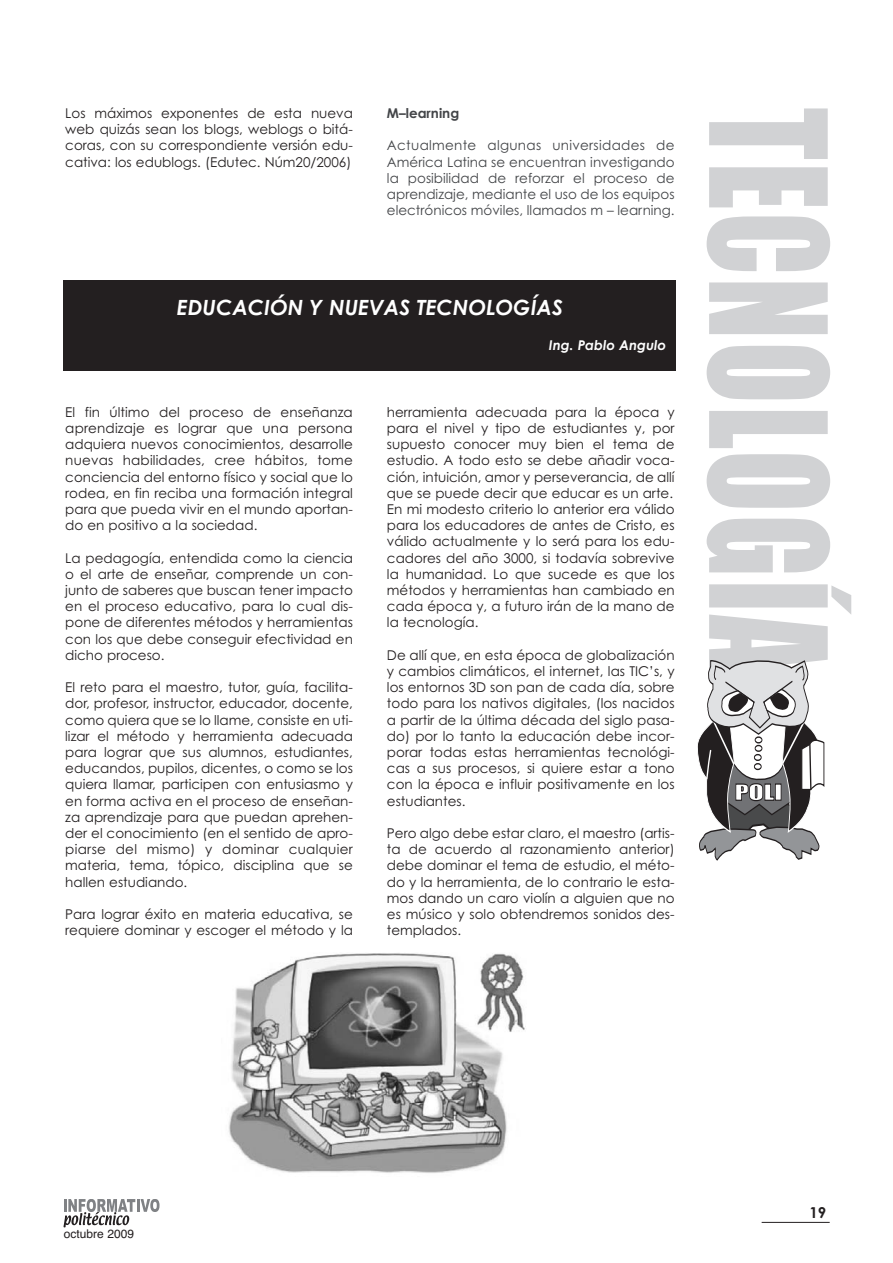
<style>
.page{position:relative;width:893px;height:1263px;background:#fff}
.page>*{position:absolute;margin:0;border:0;box-sizing:border-box;transform-origin:0 0}
.t1{font:150px "Impact";letter-spacing:.025em;color:#d1d2d4;scale:.75 1}
.t2{font:italic 700 21px "Century Gothic";color:#fff}
.t3{font:700 15px "Century Gothic";color:#231f20}
.t4{font:13.5px/16.2px "Century Gothic";color:#231f20;text-align:justify}
.t5{font:13.5px/16.2px "Century Gothic";color:#434548;text-align:justify}
.t6{font:italic 700 13.5px "Century Gothic";color:#fff}
.t7{font:700 13.5px "Century Gothic";color:#434548}
.t8{font:12px "Helvetica";color:#231f20}
</style>
<div class="page">
<svg style="left:64px;top:1199px;width:96px;height:28px"></svg>
<hr style="left:762px;top:1222px;width:68px;height:1px;background:#231f20">
<svg style="left:697px;top:660px;width:128px;height:201px"></svg>
<div style="left:64px;top:281px;width:612px;height:90px;background:#231f20"></div>
<img style="left:228px;top:953px;width:298px;height:220px">
<p class="t4" style="left:65px;top:105px;width:289px">Los máximos exponentes de esta nueva web quizás sean los blogs, weblogs o bitá&shy;coras, con su correspondiente versión edu&shy;cativa: los edublogs. (Edutec. Núm20/2006)</p>
<p class="t7" style="left:387px;top:105px;width:74px">M–learning</p>
<p class="t5" style="left:387px;top:138px;width:289px">Actualmente algunas universidades de América Latina se encuentran investigando la posibilidad de reforzar el proceso de aprendizaje, mediante el uso de los equipos electrónicos móviles, llamados m – learning.</p>
<h2 class="t2" style="left:177px;top:295px;width:388px">EDUCACIÓN Y NUEVAS TECNOLOGÍAS</h2>
<p class="t6" style="left:549px;top:337px;width:119px">Ing. Pablo Angulo</p>
<p class="t4" style="left:65px;top:404px;width:289px">El fin último del proceso de enseñanza aprendizaje es lograr que una persona adquiera nuevos conocimientos, desarrolle nuevas habilidades, cree hábitos, tome conciencia del entorno físico y social que lo rodea, en fin reciba una formación integral para que pueda vivir en el mundo aportan&shy;do en positivo a la sociedad.</p>
<p class="t4" style="left:65px;top:550px;width:289px">La pedagogía, entendida como la ciencia o el arte de enseñar, comprende un con&shy;junto de saberes que buscan tener impacto en el proceso educativo, para lo cual dis&shy;pone de diferentes métodos y herramientas con los que debe conseguir efectividad en dicho proceso.</p>
<p class="t4" style="left:65px;top:679px;width:289px">El reto para el maestro, tutor, guía, facilita&shy;dor, profesor, instructor, educador, docente, como quiera que se lo llame, consiste en uti&shy;lizar el método y herramienta adecuada para lograr que sus alumnos, estudiantes, educandos, pupilos, dicentes, o como se los quiera llamar, participen con entusiasmo y en forma activa en el proceso de enseñan&shy;za aprendizaje para que puedan aprehen&shy;der el conocimiento (en el sentido de apro&shy;piarse del mismo) y dominar cualquier materia, tema, tópico, disciplina que se hallen estudiando.</p>
<p class="t4" style="left:65px;top:906px;width:289px">Para lograr éxito en materia educativa, se requiere dominar y escoger el método y la</p>
<p class="t4" style="left:387px;top:404px;width:289px">herramienta adecuada para la época y para el nivel y tipo de estudiantes y, por supuesto conocer muy bien el tema de estudio. A todo esto se debe añadir voca&shy;ción, intuición, amor y perseverancia, de allí que se puede decir que educar es un arte.<br>En mi modesto criterio lo anterior era válido para los educadores de antes de Cristo, es válido actualmente y lo será para los edu&shy;cadores del año 3000, si todavía sobrevive la humanidad. Lo que sucede es que los métodos y herramientas han cambiado en cada época y, a futuro irán de la mano de la tecnología.</p>
<p class="t4" style="left:387px;top:647px;width:289px">De allí que, en esta época de globalización y cambios climáticos, el internet, las TIC’s, y los entornos 3D son pan de cada día, sobre todo para los nativos digitales, (los nacidos a partir de la última década del siglo pasa&shy;do) por lo tanto la educación debe incor&shy;porar todas estas herramientas tecnológi&shy;cas a sus procesos, si quiere estar a tono con la época e influir positivamente en los estudiantes.</p>
<p class="t4" style="left:387px;top:825px;width:289px">Pero algo debe estar claro, el maestro (artis&shy;ta de acuerdo al razonamiento anterior) debe dominar el tema de estudio, el méto&shy;do y la herramienta, de lo contrario le esta&shy;mos dando un caro violín a alguien que no es músico y solo obtendremos sonidos des&shy;templados.</p>
<h1 class="t1" style="left:849px;top:108px;width:756px;rotate:90deg">TECNOLOGÍA</h1>
<p class="t8" style="left:64px;top:1226px;width:72px">octubre 2009</p>
<p class="t3" style="left:809px;top:1204px;width:18px">19</p>
</div>
